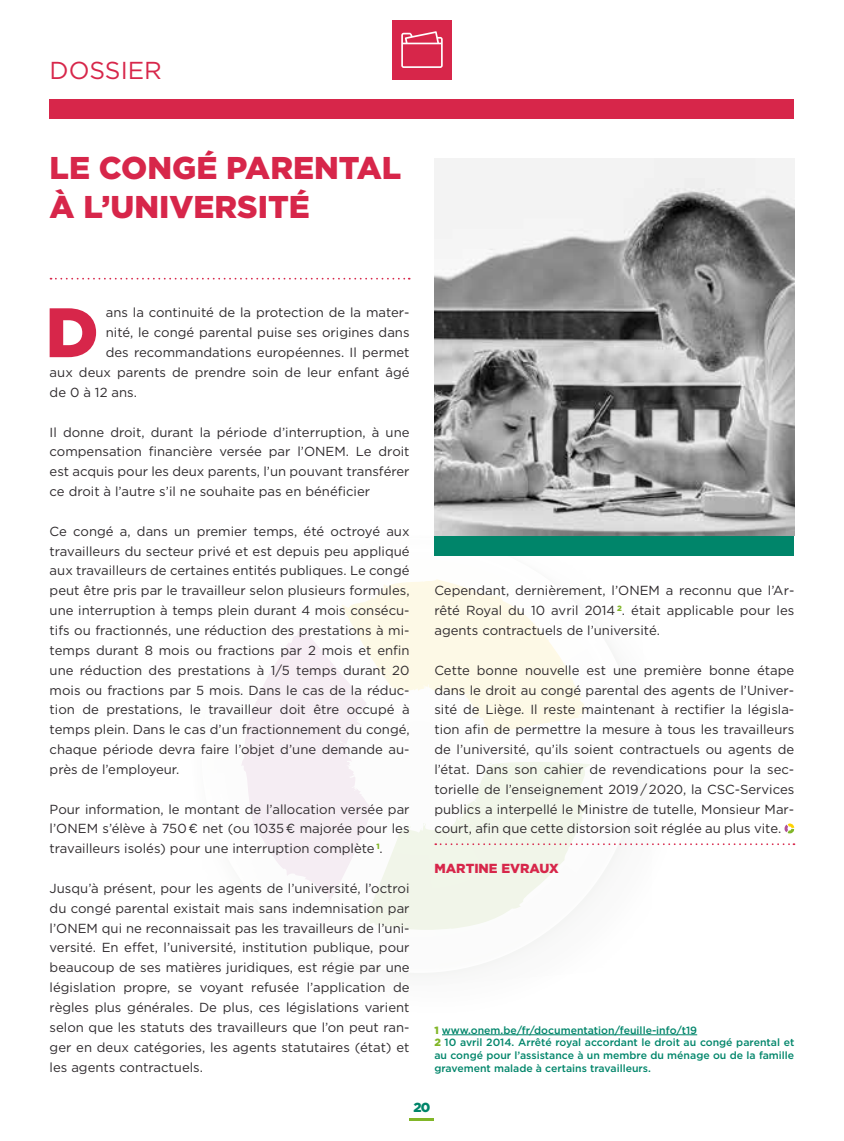
<style>
.page{position:relative;width:844px;height:1141px;background:#fff}
.page>*{position:absolute;margin:0;border:0;box-sizing:border-box;transform-origin:0 0}
.t1{font:900 69.83px "Gotham";color:#d7264a}
.t2{font:900 31.5px/39.7px "Gotham";color:#d7264a}
.t3{font:24.5px "Gotham";color:#d7264a}
.t4{font:13.12px/19.8px "Gotham";color:#2f2b2e;text-align:justify}
.t5{font:900 13.12px "Gotham";color:#d7264a}
.t6{font:900 13.12px "Gotham";color:#00856a}
.t7{font:500 10.5px/12.6px "Gotham";color:#00856a}
.s1{font-weight:900;color:#81b628}
</style>
<div class="page">
<div style="left:50px;top:99px;width:744px;height:20px;background:#d7264a"></div>
<div style="left:392px;top:20px;width:59px;height:59px;background:#d7264a"></div>
<svg style="left:401px;top:31px;width:41px;height:37px"></svg>
<svg style="left:50px;top:278px;width:359px;height:2px"></svg>
<svg style="left:241px;top:579px;width:553px;height:351px"></svg>
<hr style="left:442px;top:1034px;width:255px;height:1px;background:#00856a">
<img style="left:434px;top:159px;width:360px;height:377px">
<div style="left:434px;top:536px;width:360px;height:20px;background:#00856a"></div>
<hr style="left:409px;top:1119px;width:25px;height:2px;background:#81b628">
<h3 class="t3" style="left:50px;top:55px;width:114px">DOSSIER</h3>
<h2 class="t2" style="left:50px;top:147px;width:353px">LE CONGÉ PARENTAL<br>À L’UNIVERSITÉ</h2>
<h1 class="t1" style="left:45px;top:284px;width:55px">D</h1>
<p class="t4" style="left:106px;top:303px;width:305px">ans la continuité de la protection de la mater-</p>
<p class="t4" style="left:106px;top:323px;width:305px">nité, le congé parental puise ses origines dans</p>
<p class="t4" style="left:106px;top:342px;width:305px">des recommandations européennes. Il permet</p>
<p class="t4" style="left:50px;top:362px;width:361px">aux deux parents de prendre soin de leur enfant âgé</p>
<p class="t4" style="left:50px;top:382px;width:89px">de 0 à 12 ans.</p>
<p class="t4" style="left:50px;top:422px;width:361px">Il donne droit, durant la période d’interruption, à une compensation financière versée par l’ONEM. Le droit est acquis pour les deux parents, l’un pouvant transférer ce droit à l’autre s’il ne souhaite pas en bénéficier</p>
<p class="t4" style="left:50px;top:521px;width:361px">Ce congé a, dans un premier temps, été octroyé aux travailleurs du secteur privé et est depuis peu appliqué aux travailleurs de certaines entités publiques. Le congé peut être pris par le travailleur selon plusieurs formules, une interruption à temps plein durant 4 mois consécu&shy;tifs ou fractionnés, une réduction des prestations à mi&shy;temps durant 8 mois ou fractions par 2 mois et enfin une réduction des prestations à 1/5 temps durant 20 mois ou fractions par 5 mois. Dans le cas de la réduc&shy;tion de prestations, le travailleur doit être occupé à temps plein. Dans le cas d’un fractionnement du congé, chaque période devra faire l’objet d’une demande au&shy;près de l’employeur.</p>
<p class="t4" style="left:50px;top:799px;width:361px">Pour information, le montant de l’allocation versée par l’ONEM s’élève à 750 € net (ou 1035 € majorée pour les travailleurs isolés) pour une interruption complète <sup>1</sup>.</p>
<p class="t4" style="left:50px;top:878px;width:361px">Jusqu’à présent, pour les agents de l’université, l’octroi du congé parental existait mais sans indemnisation par l’ONEM qui ne reconnaissait pas les travailleurs de l’uni&shy;versité. En effet, l’université, institution publique, pour beaucoup de ses matières juridiques, est régie par une législation propre, se voyant refusée l’application de règles plus générales. De plus, ces législations varient selon que les statuts des travailleurs que l’on peut ran&shy;ger en deux catégories, les agents statutaires (état) et les agents contractuels.</p>
<p class="t4" style="left:434px;top:580px;width:361px">Cependant, dernièrement, l’ONEM a reconnu que l’Ar&shy;rêté Royal du 10 avril 2014 <sup>2</sup>. était applicable pour les agents contractuels de l’université.</p>
<p class="t4" style="left:434px;top:660px;width:361px">Cette bonne nouvelle est une première bonne étape dans le droit au congé parental des agents de l’Univer&shy;sité de Liège. Il reste maintenant à rectifier la législa&shy;tion afin de permettre la mesure à tous les travailleurs de l’université, qu’ils soient contractuels ou agents de l’état. Dans son cahier de revendications pour la sec&shy;torielle de l’enseignement 2019 / 2020, la CSC-Services publics a interpellé le Ministre de tutelle, Monsieur Mar&shy;court, afin que cette distorsion soit réglée au plus vite.</p>
<p class="t5" style="left:434px;top:859px;width:126px">MARTINE EVRAUX</p>
<p class="t7" style="left:434px;top:1024px;width:361px"><span class="s1">1</span> www.onem.be/fr/documentation/feuille-info/t19<br><span class="s1">2</span> 10 avril 2014. Arrêté royal accordant le droit au congé parental et au congé pour l’assistance à un membre du ménage ou de la famille gravement malade à certains travailleurs.</p>
<p class="t6" style="left:413px;top:1098px;width:19px">20</p>
</div>
